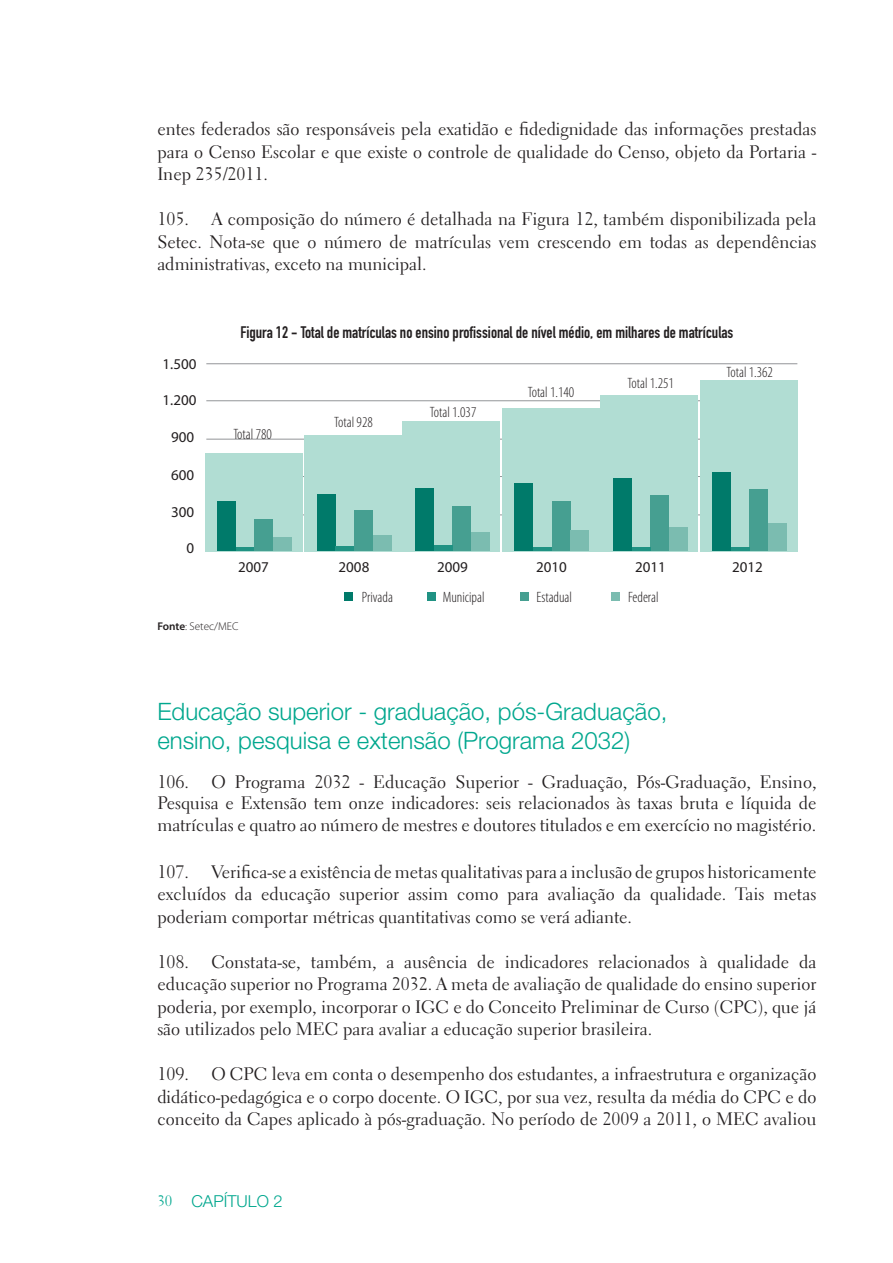
<style>
.page{position:relative;width:893px;height:1263px;background:#fff}
.page>*{position:absolute;margin:0;border:0;box-sizing:border-box;transform-origin:0 0}
.Titulo_3_Fisc{font:300 24px/28.8px "Helvetica Neue LT Std";color:#00a78e}
.Corpo_texto_enumerad{font:18px/22.5px "Electra LT Std";color:#231f20;text-align:justify}
.Titulo_Tabelas{font:16.5px "DIN Engschrift Std";color:#231f20}
.t1{font:300 16.5px "Helvetica Neue LT Std";color:#00a78e}
.t2{font:300 condensed 15px "Myriad Pro";color:#231f20}
.t3{font:15px "Myriad Pro";color:#231f20}
.Fonte_Tabela_-_Fisc{font:300 11.25px "Myriad Pro";color:#231f20}
.s1{font-weight:600}
.s2{font-family:"Electra LT Std";font-weight:400;font-size:15px}
</style>
<div class="page">
<hr style="left:206px;top:363px;width:591px;height:1px;background:#939598">
<hr style="left:206px;top:400px;width:591px;height:1px;background:#939598">
<hr style="left:206px;top:439px;width:591px;height:1px;background:#939598">
<hr style="left:206px;top:476px;width:591px;height:1px;background:#939598">
<hr style="left:206px;top:514px;width:591px;height:1px;background:#939598">
<div style="left:700px;top:380px;width:97px;height:172px;background:#b1ddd3"></div>
<div style="left:601px;top:395px;width:97px;height:157px;background:#b1ddd3"></div>
<div style="left:502px;top:408px;width:97px;height:144px;background:#b1ddd3"></div>
<div style="left:403px;top:421px;width:97px;height:131px;background:#b1ddd3"></div>
<div style="left:304px;top:435px;width:97px;height:117px;background:#b1ddd3"></div>
<div style="left:205px;top:453px;width:97px;height:99px;background:#b1ddd3"></div>
<div style="left:344px;top:592px;width:8px;height:9px;background:#007a6a"></div>
<div style="left:427px;top:592px;width:9px;height:9px;background:#209283"></div>
<div style="left:520px;top:592px;width:9px;height:9px;background:#469f91"></div>
<div style="left:611px;top:592px;width:8px;height:9px;background:#7bbcb0"></div>
<div style="left:217px;top:502px;width:19px;height:49px;background:#007a6a"></div>
<hr style="left:236px;top:548px;width:19px;height:3px;background:#209283">
<div style="left:254px;top:519px;width:19px;height:32px;background:#469f91"></div>
<div style="left:317px;top:494px;width:18px;height:57px;background:#007a6a"></div>
<div style="left:415px;top:489px;width:19px;height:62px;background:#007a6a"></div>
<div style="left:515px;top:483px;width:18px;height:68px;background:#007a6a"></div>
<div style="left:613px;top:478px;width:19px;height:73px;background:#007a6a"></div>
<div style="left:712px;top:472px;width:19px;height:79px;background:#007a6a"></div>
<div style="left:552px;top:501px;width:18px;height:50px;background:#469f91"></div>
<div style="left:650px;top:495px;width:19px;height:56px;background:#469f91"></div>
<div style="left:750px;top:490px;width:18px;height:61px;background:#469f91"></div>
<div style="left:453px;top:506px;width:18px;height:45px;background:#469f91"></div>
<div style="left:354px;top:510px;width:19px;height:41px;background:#469f91"></div>
<div style="left:273px;top:537px;width:18px;height:14px;background:#7bbcb0"></div>
<div style="left:335px;top:546px;width:19px;height:5px;background:#209283"></div>
<div style="left:373px;top:535px;width:18px;height:16px;background:#7bbcb0"></div>
<div style="left:434px;top:546px;width:19px;height:5px;background:#209283"></div>
<div style="left:471px;top:533px;width:19px;height:18px;background:#7bbcb0"></div>
<hr style="left:533px;top:547px;width:19px;height:4px;background:#209283">
<div style="left:570px;top:530px;width:19px;height:21px;background:#7bbcb0"></div>
<div style="left:669px;top:527px;width:19px;height:24px;background:#7bbcb0"></div>
<hr style="left:731px;top:547px;width:19px;height:4px;background:#209283">
<div style="left:768px;top:524px;width:19px;height:27px;background:#7bbcb0"></div>
<hr style="left:632px;top:547px;width:18px;height:4px;background:#209283">
<p class="Corpo_texto_enumerad" style="left:157px;top:118px;width:661px">entes federados são responsáveis pela exatidão e fidedignidade das informações prestadas para o Censo Escolar e que existe o controle de qualidade do Censo, objeto da Portaria - Inep 235/2011.</p>
<p class="Corpo_texto_enumerad" style="left:157px;top:208px;width:33px">105.</p>
<p class="Corpo_texto_enumerad" style="left:157px;top:208px;width:661px;text-indent:54px">A composição do número é detalhada na Figura 12, também disponibilizada pela Setec. Nota-se que o número de matrículas vem crescendo em todas as dependências administrativas, exceto na municipal.</p>
<p class="t3" style="left:163px;top:354px;width:35px">1.500</p>
<p class="t3" style="left:163px;top:390px;width:35px">1.200</p>
<p class="t3" style="left:171px;top:428px;width:25px">900</p>
<p class="t3" style="left:171px;top:465px;width:25px">600</p>
<p class="t3" style="left:171px;top:502px;width:25px">300</p>
<p class="t3" style="left:186px;top:539px;width:9px">0</p>
<p class="Titulo_Tabelas" style="left:240px;top:322px;width:494px">Figura 12 - Total de matrículas no ensino profissional de nível médio, em milhares de matrículas</p>
<p class="t2" style="left:233px;top:426px;width:40px">Total 780</p>
<p class="t3" style="left:238px;top:557px;width:32px">2007</p>
<p class="t2" style="left:334px;top:414px;width:40px">Total 928</p>
<p class="t2" style="left:430px;top:404px;width:48px">Total 1.037</p>
<p class="t2" style="left:528px;top:384px;width:48px">Total 1.140</p>
<p class="t2" style="left:628px;top:375px;width:48px">Total 1.251</p>
<p class="t2" style="left:727px;top:364px;width:48px">Total 1.362</p>
<p class="t3" style="left:339px;top:557px;width:32px">2008</p>
<p class="t3" style="left:437px;top:557px;width:32px">2009</p>
<p class="t3" style="left:536px;top:557px;width:32px">2010</p>
<p class="t3" style="left:635px;top:557px;width:32px">2011</p>
<p class="t3" style="left:732px;top:557px;width:32px">2012</p>
<p class="t2" style="left:362px;top:589px;width:33px">Privada</p>
<p class="t2" style="left:443px;top:589px;width:43px">Municipal</p>
<p class="t2" style="left:536px;top:589px;width:37px">Estadual</p>
<p class="t2" style="left:628px;top:589px;width:32px">Federal</p>
<p class="Fonte_Tabela_-_Fisc" style="left:157px;top:620px;width:83px"><span class="s1">Fonte</span>: Setec/MEC</p>
<p class="Titulo_3_Fisc" style="left:157px;top:697px;width:511px">Educação superior - graduação, pós-Graduação, ensino, pesquisa e extensão (Programa 2032)</p>
<p class="Corpo_texto_enumerad" style="left:157px;top:770px;width:33px">106.</p>
<p class="Corpo_texto_enumerad" style="left:157px;top:770px;width:661px;line-height:21.6px;text-indent:54px">O Programa 2032 - Educação Superior - Graduação, Pós-Graduação, Ensino, Pesquisa e Extensão tem onze indicadores: seis relacionados às taxas bruta e líquida de matrículas e quatro ao número de mestres e doutores titulados e em exercício no magistério.</p>
<p class="Corpo_texto_enumerad" style="left:157px;top:860px;width:33px">107.</p>
<p class="Corpo_texto_enumerad" style="left:157px;top:860px;width:661px;text-indent:54px">Verifica-se a existência de metas qualitativas para a inclusão de grupos historicamente excluídos da educação superior assim como para avaliação da qualidade. Tais metas poderiam comportar métricas quantitativas como se verá adiante.</p>
<p class="Corpo_texto_enumerad" style="left:157px;top:950px;width:33px">108.</p>
<p class="Corpo_texto_enumerad" style="left:157px;top:950px;width:661px;text-indent:54px">Constata-se, também, a ausência de indicadores relacionados à qualidade da educação superior no Programa 2032. A meta de avaliação de qualidade do ensino superior poderia, por exemplo, incorporar o IGC e do Conceito Preliminar de Curso (CPC), que já são utilizados pelo MEC para avaliar a educação superior brasileira.</p>
<p class="Corpo_texto_enumerad" style="left:157px;top:1063px;width:33px">109.</p>
<p class="Corpo_texto_enumerad" style="left:157px;top:1063px;width:661px;text-indent:54px">O CPC leva em conta o desempenho dos estudantes, a infraestrutura e organização didático-pedagógica e o corpo docente. O IGC, por sua vez, resulta da média do CPC e do conceito da Capes aplicado à pós-graduação. No período de 2009 a 2011, o MEC avaliou</p>
<p class="t1" style="left:157px;top:1191px;width:127px"><span class="s2">30</span> CAPÍTULO 2</p>
</div>
